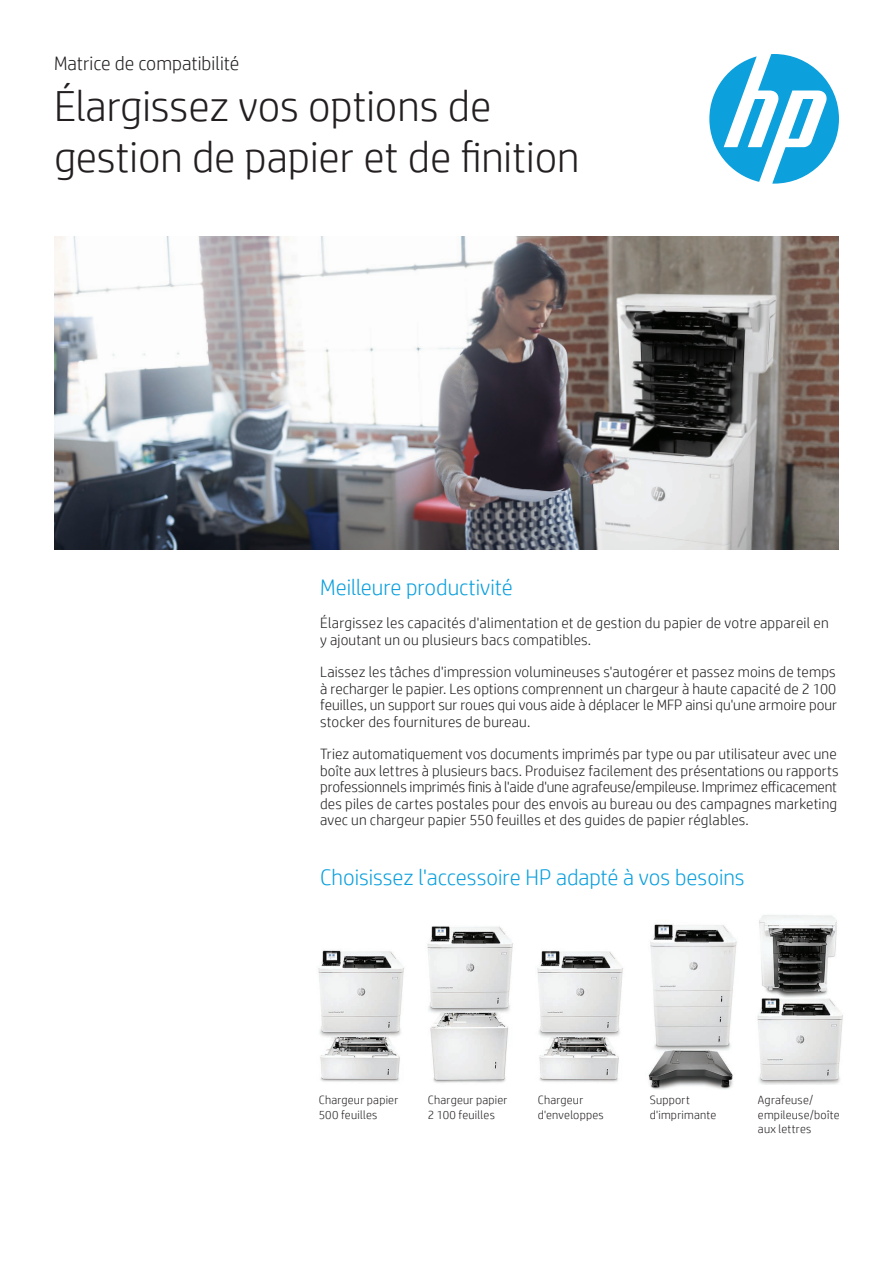
<style>
.page{position:relative;width:893px;height:1263px;background:#fff}
.page>*{position:absolute;margin:0;border:0;box-sizing:border-box;transform-origin:0 0}
.t1{font:300 43.5px/51px "HP Simplified";color:#231f20}
.t2{font:300 22.5px "HP Simplified";color:#0ca0dd}
.t3{font:300 19.5px "HP Simplified";color:#231f20}
.t4{font:300 15px/16.5px "HP Simplified";letter-spacing:.01em;color:#231f20}
.t5{font:300 12px/14.4px "HP Simplified";letter-spacing:.02em;color:#231f20}
</style>
<div class="page">
<svg style="left:709px;top:54px;width:130px;height:130px"></svg>
<img style="left:54px;top:236px;width:785px;height:313px">
<img style="left:318px;top:950px;width:86px;height:132px">
<img style="left:427px;top:926px;width:86px;height:157px">
<img style="left:537px;top:951px;width:86px;height:131px">
<img style="left:648px;top:924px;width:89px;height:166px">
<img style="left:757px;top:915px;width:86px;height:169px">
<h3 class="t3" style="left:54px;top:50px;width:187px">Matrice de compatibilité</h3>
<h1 class="t1" style="left:54px;top:79px;width:527px">Élargissez vos options de gestion de papier et de finition</h1>
<h2 class="t2" style="left:320px;top:573px;width:194px">Meilleure productivité</h2>
<p class="t4" style="left:320px;top:614px;width:510px">Élargissez les capacités d'alimentation et de gestion du papier de votre appareil en y ajoutant un ou plusieurs bacs compatibles.</p>
<p class="t4" style="left:320px;top:663px;width:519px;text-align:justify">Laissez les tâches d'impression volumineuses s'autogérer et passez moins de temps à recharger le papier. Les options comprennent un chargeur à haute capacité de 2 100 feuilles, un support sur roues qui vous aide à déplacer le MFP ainsi qu'une armoire pour stocker des fournitures de bureau.</p>
<p class="t4" style="left:320px;top:745px;width:520px">Triez automatiquement vos documents imprimés par type ou par utilisateur avec une boîte aux lettres à plusieurs bacs. Produisez facilement des présentations ou rapports professionnels imprimés finis à l'aide d'une agrafeuse/empileuse. Imprimez efficacement des piles de cartes postales pour des envois au bureau ou des campagnes marketing avec un chargeur papier 550 feuilles et des guides de papier réglables.</p>
<h2 class="t2" style="left:320px;top:863px;width:426px">Choisissez l'accessoire HP adapté à vos besoins</h2>
<p class="t5" style="left:319px;top:1093px;width:81px">Chargeur papier<br>500 feuilles</p>
<p class="t5" style="left:428px;top:1093px;width:81px">Chargeur papier<br>2 100 feuilles</p>
<p class="t5" style="left:538px;top:1093px;width:68px">Chargeur d'enveloppes</p>
<p class="t5" style="left:650px;top:1093px;width:68px">Support d'imprimante</p>
<p class="t5" style="left:758px;top:1093px;width:83px">Agrafeuse/ empileuse/boîte aux lettres</p>
</div>
